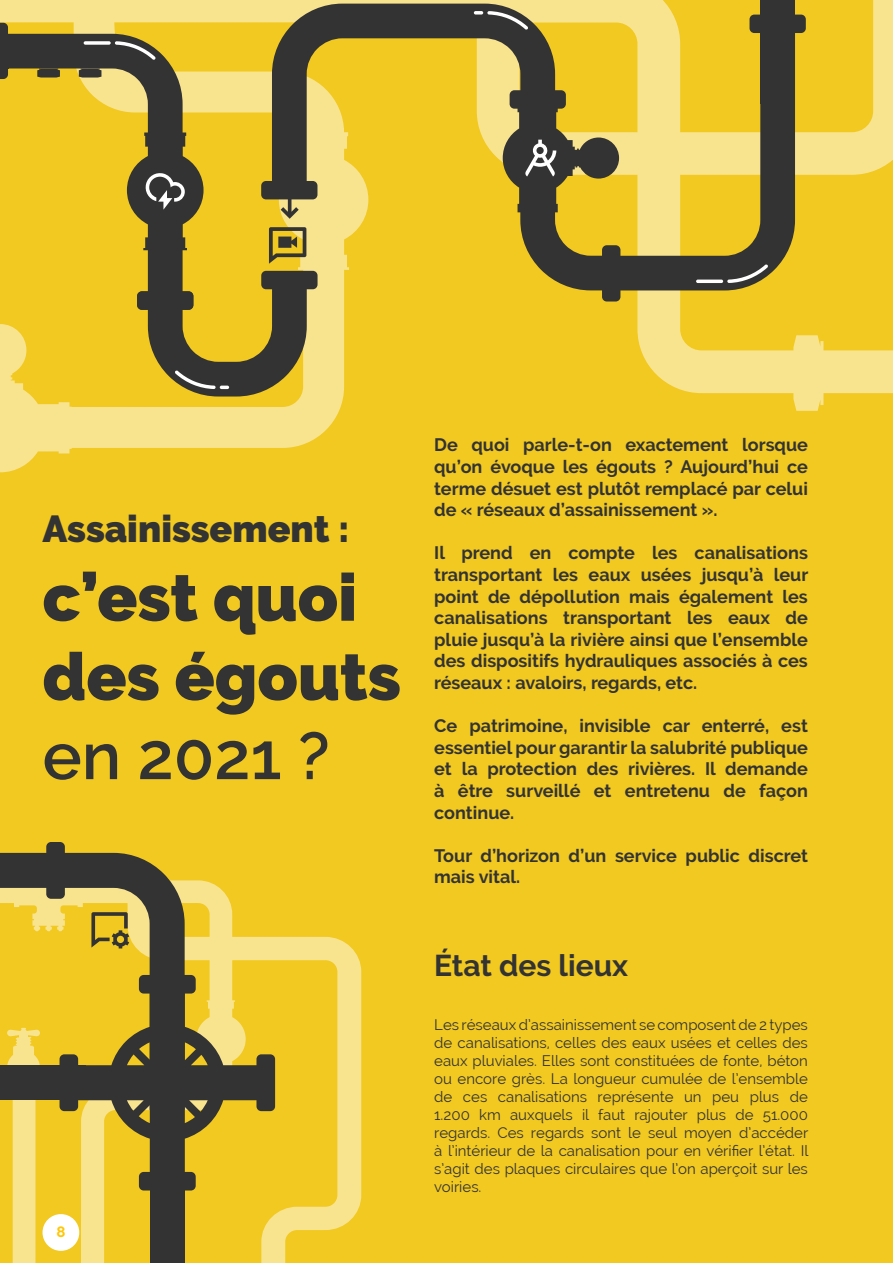
<style>
.page{position:relative;width:893px;height:1263px;background:#f2c921}
.page>*{position:absolute;margin:0;border:0;box-sizing:border-box;transform-origin:0 0}
.t1{font:900 66px/79.2px "Raleway";color:#333}
.t2{font:600 66px "Raleway";color:#333}
.t3{font:900 37.5px "Raleway";color:#333}
.t4{font:700 30px "Raleway";color:#333}
.t5{font:700 18px/21.6px "Raleway";color:#333;text-align:justify}
.t6{font:15px/18px "Raleway";color:#333;text-align:justify}
.t7{font:700 15px "Raleway";color:#ffc708}
</style>
<div class="page">
<svg style="left:12px;top:880px;width:350px;height:383px"></svg>
<svg style="left:0;top:0;width:893px;height:472px"></svg>
<svg style="left:261px;top:4px;width:305px;height:195px"></svg>
<svg style="left:474px;top:11px;width:54px;height:19px"></svg>
<svg style="left:137px;top:271px;width:181px;height:125px"></svg>
<svg style="left:0;top:23px;width:193px;height:287px"></svg>
<svg style="left:84px;top:41px;width:72px;height:19px"></svg>
<div style="left:0;top:34px;width:8px;height:35px;background:#333"></div>
<svg style="left:79px;top:69px;width:22px;height:9px"></svg>
<svg style="left:37px;top:69px;width:23px;height:9px"></svg>
<svg style="left:127px;top:132px;width:77px;height:118px"></svg>
<svg style="left:503px;top:102px;width:99px;height:188px"></svg>
<svg style="left:269px;top:227px;width:37px;height:37px"></svg>
<svg style="left:281px;top:188px;width:18px;height:31px"></svg>
<svg style="left:602px;top:15px;width:204px;height:286px"></svg>
<svg style="left:696px;top:264px;width:72px;height:19px"></svg>
<div style="left:760px;top:0;width:35px;height:103px;background:#333"></div>
<svg style="left:60px;top:975px;width:215px;height:215px"></svg>
<div style="left:46px;top:842px;width:19px;height:57px;background:#333;border-radius:5px"></div>
<svg style="left:0;top:853px;width:185px;height:257px"></svg>
<div style="left:0;top:1065px;width:86px;height:35px;background:#333"></div>
<div style="left:150px;top:1190px;width:35px;height:73px;background:#333"></div>
<svg style="left:91px;top:912px;width:38px;height:36px"></svg>
<div style="left:43px;top:1214px;width:36px;height:37px;background:#fff;border-radius:50%"></div>
<h2 class="t3" style="left:43px;top:506px;width:309px">Assainissement :</h2>
<h1 class="t1" style="left:43px;top:558px;width:360px">c’est quoi des égouts</h1>
<h1 class="t2" style="left:43px;top:718px;width:289px">en 2021 ?</h1>
<p class="t7" style="left:56px;top:1223px;width:11px">8</p>
<p class="t5" style="left:434px;top:434px;width:375px">De quoi parle-t-on exactement lorsque qu’on évoque les égouts ? Aujourd’hui ce terme désuet est plutôt remplacé par celui de « réseaux d’assainissement ».</p>
<p class="t5" style="left:434px;top:542px;width:376px">Il prend en compte les canalisations transportant les eaux usées jusqu’à leur point de dépollution mais également les canalisations transportant les eaux de pluie jusqu’à la rivière ainsi que l’ensemble des dispositifs hydrauliques associés à ces réseaux : avaloirs, regards, etc.</p>
<p class="t5" style="left:434px;top:715px;width:375px">Ce patrimoine, invisible car enterré, est essentiel pour garantir la salubrité publique et la protection des rivières. Il demande à être surveillé et entretenu de façon continue.</p>
<p class="t5" style="left:434px;top:845px;width:375px">Tour d’horizon d’un service public discret mais vital.</p>
<h3 class="t4" style="left:434px;top:948px;width:195px">État des lieux</h3>
<p class="t6" style="left:434px;top:1015px;width:376px">Les réseaux d’assainissement se composent de 2 types de canalisations, celles des eaux usées et celles des eaux pluviales. Elles sont constituées de fonte, béton ou encore grès. La longueur cumulée de l’ensemble de ces canalisations représente un peu plus de 1.200 km auxquels il faut rajouter plus de 51.000 regards. Ces regards sont le seul moyen d’accéder à l’intérieur de la canalisation pour en vérifier l’état. Il s’agit des plaques circulaires que l’on aperçoit sur les voiries.</p>
</div>
